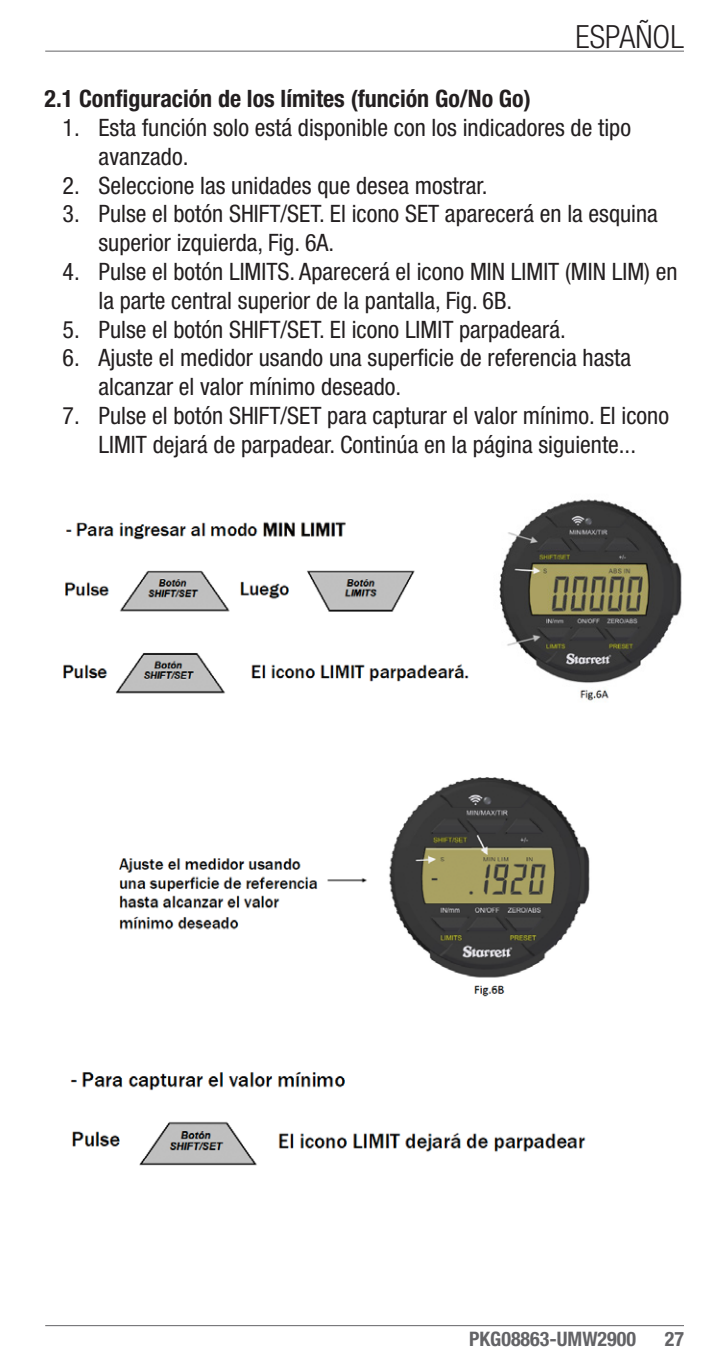
<style>
.page{position:relative;width:720px;height:1368px;background:#fff}
.page>*{position:absolute;margin:0;border:0;box-sizing:border-box;transform-origin:0 0}
.t1{font:300 condensed 32px "Helvetica Neue LT Pro";color:#231f20}
.t2{font:condensed 24px/28.8px "Helvetica Neue LT Pro";color:#231f20}
.Dash_List{font:700 condensed 24px "Helvetica Neue LT Pro";color:#231f20}
.t3{font:700 condensed 20px "Helvetica Neue LT Pro";color:#636366}
</style>
<div class="page">
<hr style="left:45px;top:1325px;width:639px;height:1px;background:#636366">
<hr style="left:45px;top:50px;width:639px;height:2px;background:#636366">
<img style="left:63px;top:522px;width:406px;height:172px">
<img style="left:499px;top:499px;width:183px;height:202px">
<img style="left:389px;top:777px;width:201px;height:220px">
<img style="left:70px;top:1072px;width:516px;height:94px">
<img style="left:119px;top:858px;width:248px;height:72px">
<h1 class="t1" style="left:576px;top:18px;width:110px">ESPAÑOL</h1>
<p class="Dash_List" style="left:45px;top:84px;width:488px">2.1 Configuración de los límites (función Go/No Go)</p>
<p class="t2" style="left:99px;top:113px;width:534px;text-indent:-36px">1. Esta función solo está disponible con los indicadores de tipo avanzado.</p>
<p class="t2" style="left:63px;top:170px;width:427px">2. Seleccione las unidades que desea mostrar.</p>
<p class="t2" style="left:99px;top:199px;width:561px;text-indent:-36px">3. Pulse el botón SHIFT/SET. El icono SET aparecerá en la esquina superior izquierda, Fig. 6A.</p>
<p class="t2" style="left:99px;top:257px;width:581px;text-indent:-36px">4. Pulse el botón LIMITS. Aparecerá el icono MIN LIMIT (MIN LIM) en la parte central superior de la pantalla, Fig. 6B.</p>
<p class="t2" style="left:63px;top:314px;width:505px">5. Pulse el botón SHIFT/SET. El icono LIMIT parpadeará.</p>
<p class="t2" style="left:99px;top:343px;width:534px;text-indent:-36px">6. Ajuste el medidor usando una superficie de referencia hasta alcanzar el valor mínimo deseado.</p>
<p class="t2" style="left:63px;top:401px;width:608px;text-align:center">7. Pulse el botón SHIFT/SET para capturar el valor mínimo. El icono<br>LIMIT dejará de parpadear. Continúa en la página siguiente...</p>
<p class="t3" style="left:469px;top:1327px;width:168px">PKG08863-UMW2900</p>
<p class="t3" style="left:665px;top:1327px;width:21px">27</p>
</div>
